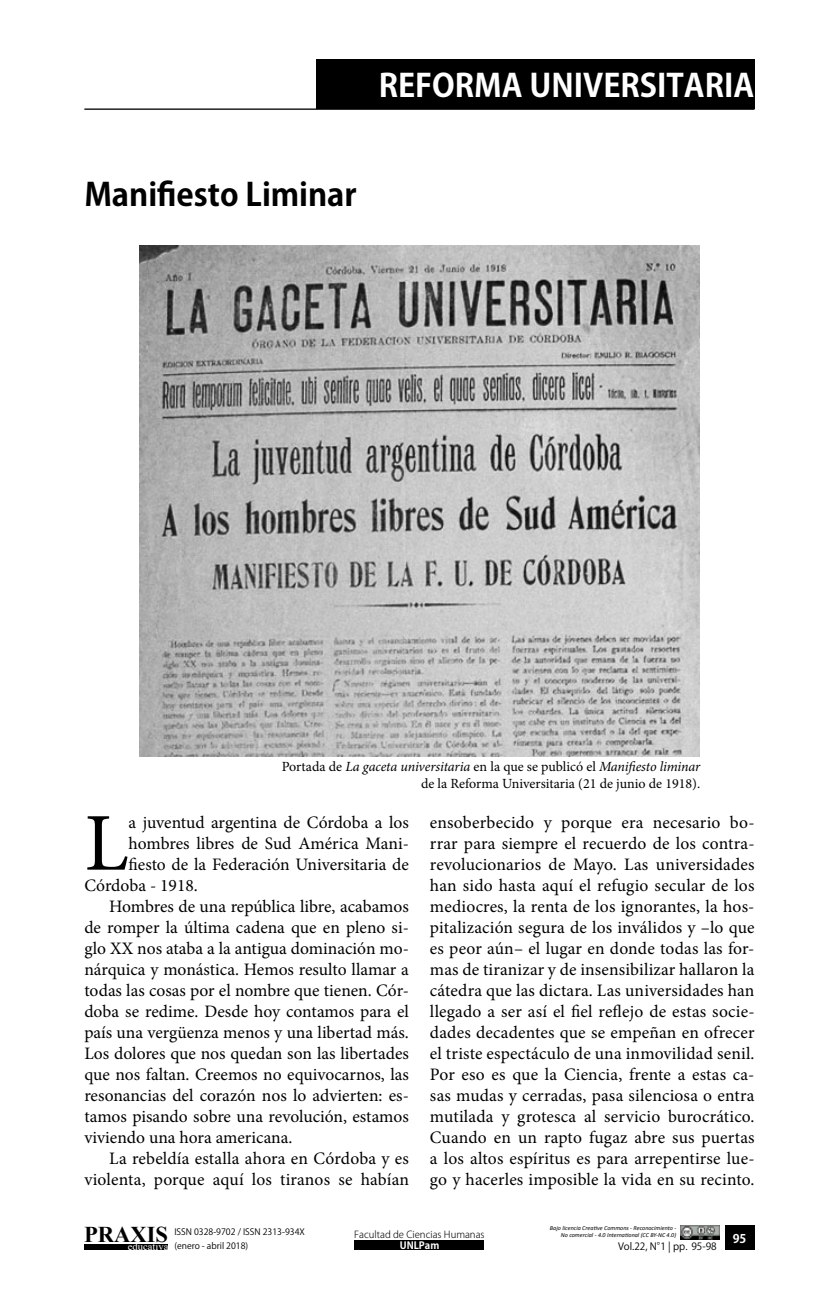
<style>
.page{position:relative;width:829px;height:1290px;background:#fff}
.page>*{position:absolute;margin:0;border:0;box-sizing:border-box;transform-origin:0 0}
.t1{font:82.08px "Minion Pro";color:#000}
.t2{font:700 31.5px "Koz Go Std";color:#fff}
.t3{font:700 31.5px "Koz Go Std";color:#000}
.t4{font:700 22.57px "Times New Roman";color:#000}
.t5{font:17.5px/21px "Minion Pro";color:#000;text-align:justify}
.t6{font:14px/16.8px "Minion Pro";color:#000;text-align:right}
.t7{font:700 11.9px "Koz Go Std";color:#fff}
.t8{font:10.67px "Times New Roman";color:#fff}
.t9{font:9.97px "Koz Go Pro";color:#000}
.t10{font:700 9.97px "Koz Go Pro";color:#fff}
.t11{font:300 9.62px "Koz Go Pro";color:#000}
.t12{font:8.75px/14px "Koz Go Pro";color:#000}
.t13{font:italic 6.12px/7px "Calibri";color:#000;text-align:right}
.s1{font-style:italic}
</style>
<div class="page">
<div style="left:84px;top:1244px;width:84px;height:6px;background:#000"></div>
<div style="left:724px;top:1225px;width:30px;height:25px;background:#000"></div>
<img style="left:680px;top:1225px;width:39px;height:14px">
<div style="left:355px;top:1240px;width:129px;height:10px;background:#000"></div>
<hr style="left:84px;top:108px;width:670px;height:2px;background:#000">
<div style="left:316px;top:60px;width:438px;height:49px;background:#000"></div>
<img style="left:139px;top:246px;width:560px;height:510px">
<h2 class="t2" style="left:379px;top:65px;width:377px">REFORMA UNIVERSITARIA</h2>
<h2 class="t3" style="left:84px;top:175px;width:274px">Manifiesto Liminar</h2>
<p class="t6" style="left:282px;top:758px;width:420px">Portada de <span class="s1">La gaceta universitaria</span> en la que se publicó el <span class="s1">Manifiesto liminar </span>de la Reforma Universitaria (21 de junio de 1918).</p>
<h1 class="t1" style="left:84px;top:788px;width:46px">L</h1>
<p class="t5" style="left:129px;top:812px;width:282px">a juventud argentina de Córdoba a los</p>
<p class="t5" style="left:129px;top:833px;width:282px">hombres libres de Sud América Mani-</p>
<p class="t5" style="left:129px;top:854px;width:282px">fiesto de la Federación Universitaria de</p>
<p class="t5" style="left:84px;top:875px;width:115px">Córdoba - 1918.</p>
<p class="t5" style="left:109px;top:896px;width:301px">Hombres de una república libre, acabamos</p>
<p class="t5" style="left:84px;top:917px;width:326px">de romper la última cadena que en pleno si-</p>
<p class="t5" style="left:84px;top:938px;width:326px">glo XX nos ataba a la antigua dominación mo-</p>
<p class="t5" style="left:84px;top:959px;width:326px">nárquica y monástica. Hemos resulto llamar a</p>
<p class="t5" style="left:84px;top:980px;width:326px">todas las cosas por el nombre que tienen. Cór-</p>
<p class="t5" style="left:84px;top:1001px;width:326px">doba se redime. Desde hoy contamos para el</p>
<p class="t5" style="left:84px;top:1022px;width:326px">país una vergüenza menos y una libertad más.</p>
<p class="t5" style="left:84px;top:1043px;width:326px">Los dolores que nos quedan son las libertades</p>
<p class="t5" style="left:84px;top:1064px;width:326px">que nos faltan. Creemos no equivocarnos, las</p>
<p class="t5" style="left:84px;top:1085px;width:326px">resonancias del corazón nos lo advierten: es-</p>
<p class="t5" style="left:84px;top:1106px;width:326px">tamos pisando sobre una revolución, estamos</p>
<p class="t5" style="left:84px;top:1127px;width:209px">viviendo una hora americana.</p>
<p class="t5" style="left:109px;top:1148px;width:301px">La rebeldía estalla ahora en Córdoba y es</p>
<p class="t5" style="left:84px;top:1169px;width:326px">violenta, porque aquí los tiranos se habían</p>
<p class="t5" style="left:430px;top:812px;width:326px">ensoberbecido y porque era necesario bo&shy;rrar para siempre el recuerdo de los contra&shy;revolucionarios de Mayo. Las universidades han sido hasta aquí el refugio secular de los mediocres, la renta de los ignorantes, la hos&shy;pitalización segura de los inválidos y –lo que es peor aún– el lugar en donde todas las for&shy;mas de tiranizar y de insensibilizar hallaron la cátedra que las dictara. Las universidades han llegado a ser así el fiel reflejo de estas socie&shy;dades decadentes que se empeñan en ofrecer el triste espectáculo de una inmovilidad senil.<br>Por eso es que la Ciencia, frente a estas ca&shy;sas mudas y cerradas, pasa silenciosa o entra mutilada y grotesca al servicio burocrático.<br>Cuando en un rapto fugaz abre sus puertas a los altos espíritus es para arrepentirse lue&shy;go y hacerles imposible la vida en su recinto.</p>
<p class="t12" style="left:174px;top:1225px;width:132px">ISSN 0328-9702 / ISSN 2313-934X (enero - abril 2018)</p>
<p class="t13" style="left:550px;top:1224px;width:128px">Bajo licencia Creative Commons - Reconocimiento -<br>No comercial - 4.0 International (CC BY-NC 4.0)</p>
<p class="t4" style="left:84px;top:1218px;width:85px">PRAXIS</p>
<p class="t8" style="left:128px;top:1239px;width:42px">educativa</p>
<p class="t11" style="left:354px;top:1228px;width:132px">Facultad de Ciencias Humanas</p>
<p class="t10" style="left:399px;top:1239px;width:41px">UNLPam</p>
<p class="t9" style="left:618px;top:1239px;width:100px">Vol.22, N°1 | pp. 95-98</p>
<p class="t7" style="left:732px;top:1230px;width:15px">95</p>
</div>
